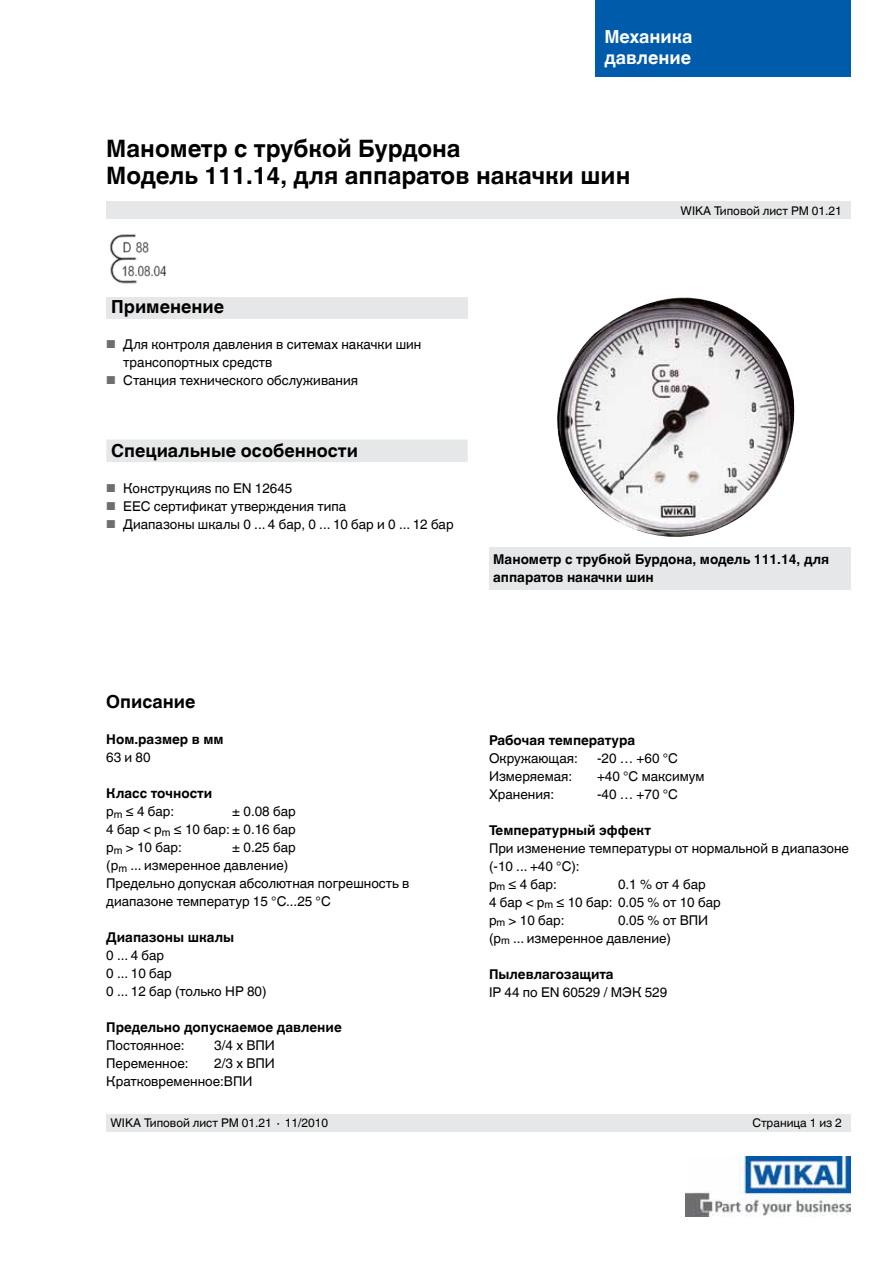
<style>
.page{position:relative;width:893px;height:1263px;background:#fff}
.page>*{position:absolute;margin:0;border:0;box-sizing:border-box;transform-origin:0 0}
.t1{font:700 24px/27px "Helvetica World";color:#000}
.t2{font:700 18px "Helvetica World";color:#000}
.t3{font:700 18px/21px "Helvetica World";color:#fff}
.t4{font:13.5px/18px "Helvetica World";color:#000}
.t5{font:700 13.5px/18px "Helvetica World";color:#000}
.t6{font:12px "Helvetica World";color:#000}
.s1{font-size:11.55px;color:#6d6e71}
.s2{font-weight:400}
</style>
<div class="page">
<div style="left:106px;top:298px;width:362px;height:21px;background:#e6e7e8"></div>
<img style="left:685px;top:1157px;width:165px;height:59px">
<div style="left:106px;top:202px;width:744px;height:17px;background:#e6e7e8"></div>
<div style="left:106px;top:1114px;width:744px;height:17px;background:#e6e7e8"></div>
<img style="left:557px;top:297px;width:238px;height:240px">
<div style="left:489px;top:547px;width:362px;height:43px;background:#e6e7e8"></div>
<div style="left:106px;top:439px;width:362px;height:23px;background:#e6e7e8"></div>
<div style="left:595px;top:0;width:255px;height:77px;background:#005baa"></div>
<img style="left:110px;top:234px;width:57px;height:49px">
<h2 class="t3" style="left:604px;top:26px;width:89px">Механика давление</h2>
<h1 class="t1" style="left:106px;top:135px;width:526px">Манометр с трубкой Бурдона<br>Модель 111.14, для аппаратов накачки шин</h1>
<h2 class="t2" style="left:111px;top:296px;width:114px">Применение</h2>
<p class="t4" style="left:123px;top:335px;width:300px;text-indent:-17px"><span class="s1">■</span> Для контроля давления в ситемах накачки шин трансопортных средств</p>
<p class="t4" style="left:106px;top:371px;width:253px"><span class="s1">■</span> Станция технического обслуживания</p>
<h2 class="t2" style="left:111px;top:440px;width:248px">Специальные особенности</h2>
<p class="t4" style="left:106px;top:479px;width:188px"><span class="s1">■</span> Конструкцияs по EN 12645</p>
<p class="t4" style="left:106px;top:497px;width:241px"><span class="s1">■</span> EEC сертификат утверждения типа</p>
<p class="t4" style="left:106px;top:515px;width:349px"><span class="s1">■</span> Диапазоны шкалы 0 ... 4 бар, 0 ... 10 бар и 0 ... 12 бар</p>
<p class="t6" style="left:681px;top:204px;width:163px">WIKA Типовой лист PM 01.21</p>
<h2 class="t2" style="left:106px;top:691px;width:91px">Описание</h2>
<p class="t5" style="left:106px;top:730px;width:119px">Ном.размер в мм</p>
<p class="t4" style="left:106px;top:748px;width:46px">63 и 80</p>
<p class="t5" style="left:106px;top:784px;width:108px">Класс точности <span class="s2">p</span><sub>m</sub> <span class="s2">≤ 4 бар:</span></p>
<p class="t4" style="left:106px;top:802px;width:191px;text-align:justify;text-indent:126px">± 0.08 бар 4 бар &lt; p<sub>m</sub> ≤ 10 бар: ± 0.16 бар p<sub>m</sub> &gt; 10 бар:</p>
<p class="t4" style="left:106px;top:838px;width:305px;text-indent:126px">± 0.25 бар<br>(p<sub>m</sub> ... измеренное давление)<br>Предельно допуская абсолютная погрешность в диапазоне температур 15 °C...25 °C</p>
<p class="t5" style="left:106px;top:928px;width:130px">Диапазоны шкалы</p>
<p class="t4" style="left:106px;top:946px;width:162px">0 ... 4 бар<br>0 ... 10 бар<br>0 ... 12 бар (только НР 80)</p>
<p class="t5" style="left:106px;top:1018px;width:237px">Предельно допускаемое давление</p>
<p class="t4" style="left:106px;top:1036px;width:80px">Постоянное:</p>
<p class="t4" style="left:214px;top:1036px;width:62px">3/4 x ВПИ</p>
<p class="t4" style="left:106px;top:1054px;width:84px">Переменное:</p>
<p class="t4" style="left:106px;top:1054px;width:170px;text-indent:108px">2/3 x ВПИ<br>Кратковременное:ВПИ</p>
<p class="t5" style="left:493px;top:551px;width:337px">Манометр с трубкой Бурдона, модель 111.14, для аппаратов накачки шин</p>
<p class="t5" style="left:489px;top:731px;width:148px">Рабочая температура</p>
<p class="t4" style="left:489px;top:749px;width:90px">Окружающая:</p>
<p class="t4" style="left:597px;top:749px;width:82px">-20 … +60 °C</p>
<p class="t4" style="left:489px;top:767px;width:85px">Измеряемая:</p>
<p class="t4" style="left:597px;top:767px;width:109px">+40 °C максимум</p>
<p class="t4" style="left:489px;top:785px;width:67px">Хранения:</p>
<p class="t4" style="left:597px;top:785px;width:82px">-40 … +70 °C</p>
<p class="t5" style="left:489px;top:821px;width:163px">Температурный эффект</p>
<p class="t4" style="left:489px;top:839px;width:362px">При изменение температуры от нормальной в диапазоне (-10 ... +40 °C):<br>p<sub>m</sub> ≤ 4 бар:</p>
<p class="t4" style="left:489px;top:875px;width:233px;text-indent:129px">0.1 % от 4 бар<br>4 бар &lt; p<sub>m</sub> ≤ 10 бар: 0.05 % от 10 бар p<sub>m</sub> &gt; 10 бар:</p>
<p class="t4" style="left:489px;top:911px;width:221px;text-indent:129px">0.05 % от ВПИ (p<sub>m</sub> ... измеренное давление)</p>
<p class="t5" style="left:489px;top:965px;width:126px">Пылевлагозащита</p>
<p class="t4" style="left:489px;top:983px;width:180px">IP 44 по EN 60529 / МЭК 529</p>
<p class="t6" style="left:111px;top:1116px;width:219px">WIKA Типовой лист PM 01.21 ∙ 11/2010</p>
<p class="t6" style="left:752px;top:1116px;width:91px">Страница 1 из 2</p>
</div>
